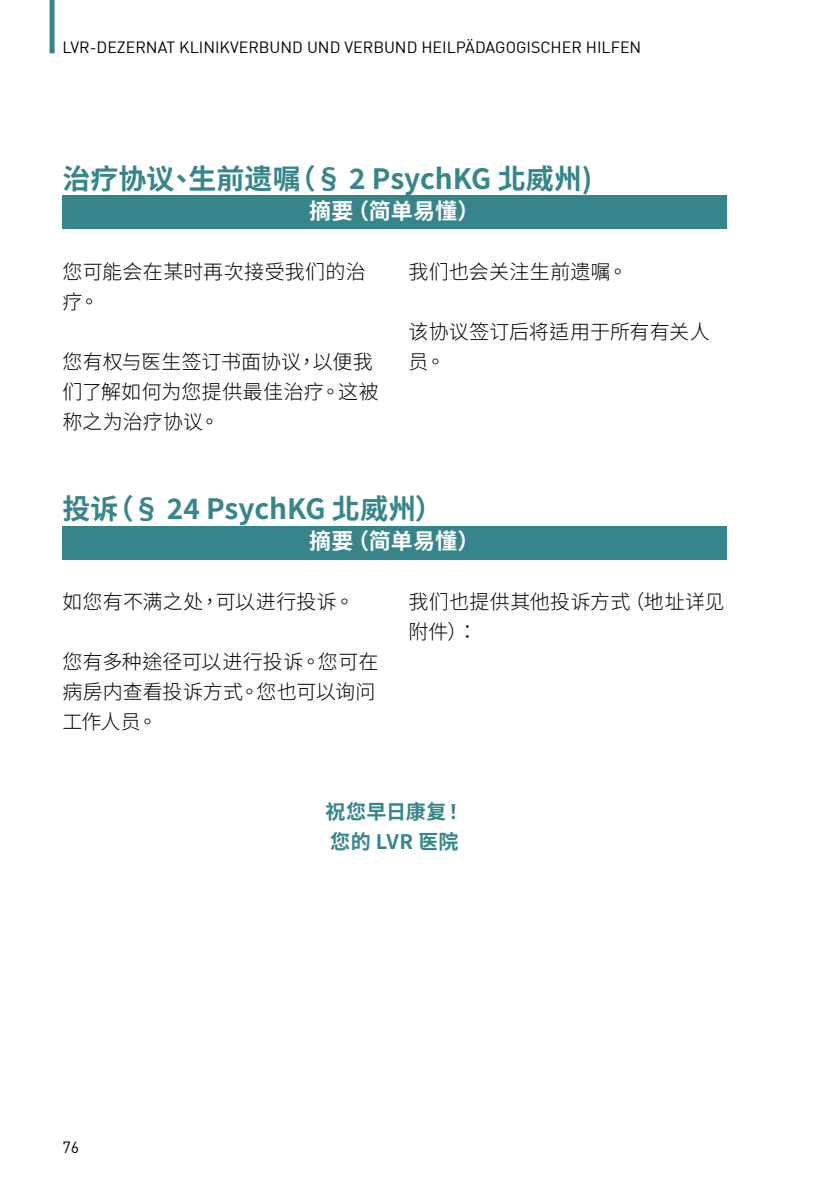
<style>
.page{position:relative;width:840px;height:1191px;background:#fff}
.page>*{position:absolute;margin:0;border:0;box-sizing:border-box;transform-origin:0 0}
.HEad_2_Chinesisch{font:700 28px "Source Han Sans TC";color:#35858a}
.HEad_3_Chinesisch{font:700 22px "Source Han Sans TC";color:#fff}
.grundtext_Chinesisch{font:300 20px/30px "Source Han Sans TC";letter-spacing:.01em;color:#000}
.grundtext_Chinesisch-2{font:700 20px "Source Han Sans TC";letter-spacing:.02em;color:#35858a}
.t1{font:16px "DIN";color:#000}
</style>
<div class="page">
<div style="left:50px;top:0;width:5px;height:53px;background:#35858a"></div>
<div style="left:62px;top:196px;width:664px;height:33px;background:#35858a"></div>
<div style="left:62px;top:526px;width:664px;height:33px;background:#35858a"></div>
<p class="t1" style="left:62px;top:37px;width:580px">LVR-DEZERNAT KLINIKVERBUND UND VERBUND HEILPÄDAGOGISCHER HILFEN</p>
<p class="HEad_2_Chinesisch" style="left:62px;top:163px;width:531px">治疗协议、生前遗嘱（§ 2 PsychKG 北威州)</p>
<p class="HEad_3_Chinesisch" style="left:309px;top:198px;width:172px">摘要（简单易懂）</p>
<p class="grundtext_Chinesisch" style="left:62px;top:257px;width:304px">您可能会在某时再次接受我们的治疗。</p>
<p class="grundtext_Chinesisch" style="left:62px;top:347px;width:318px">您有权与医生签订书面协议，以便我们了解如何为您提供最佳治疗。这被称之为治疗协议。</p>
<p class="grundtext_Chinesisch" style="left:408px;top:257px;width:221px">我们也会关注生前遗嘱。</p>
<p class="grundtext_Chinesisch" style="left:408px;top:317px;width:302px">该协议签订后将适用于所有有关人员。</p>
<p class="HEad_2_Chinesisch" style="left:62px;top:493px;width:382px">投诉（§ 24 PsychKG 北威州）</p>
<p class="HEad_3_Chinesisch" style="left:309px;top:528px;width:172px">摘要（简单易懂）</p>
<p class="grundtext_Chinesisch" style="left:62px;top:587px;width:293px">如您有不满之处，可以进行投诉。</p>
<p class="grundtext_Chinesisch" style="left:62px;top:647px;width:317px">您有多种途径可以进行投诉。您可在病房内查看投诉方式。您也可以询问工作人员。</p>
<p class="grundtext_Chinesisch" style="left:408px;top:587px;width:317px">我们也提供其他投诉方式（地址详见附件）：</p>
<p class="t1" style="left:62px;top:1137px;width:18px">76</p>
<p class="grundtext_Chinesisch-2" style="left:325px;top:800px;width:139px">祝您早日康复！</p>
<p class="grundtext_Chinesisch-2" style="left:330px;top:830px;width:130px">您的 LVR 医院</p>
</div>
